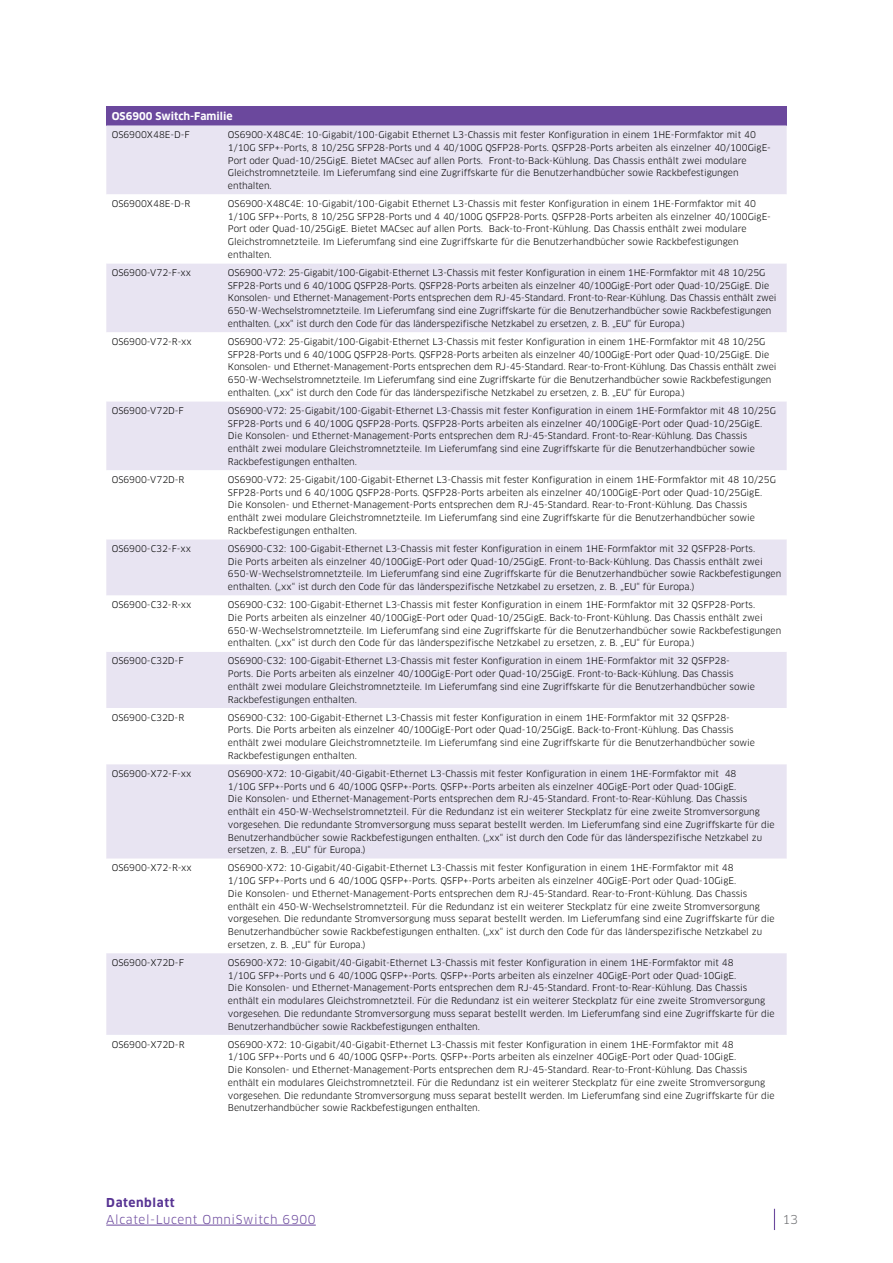
<style>
.page{position:relative;width:893px;height:1263px;background:#fff}
.page>*{position:absolute;margin:0;border:0;box-sizing:border-box;transform-origin:0 0}
.t1{font:12px "Clan OT";letter-spacing:.05em;color:#6b489d}
.t2{font:700 12px "Clan OT";letter-spacing:.05em;color:#573393}
.t3{font:12px "Clan OT";color:#6d6e71}
.t4{font:700 10.5px "Clan OT";color:#fff}
.t5{font:9px/12.8px "Clan OT";color:#000}
</style>
<div class="page">
<svg style="left:774px;top:1209px;width:1px;height:21px"></svg>
<hr style="left:106px;top:1225px;width:210px;height:1px;background:#6b489d">
<div style="left:106px;top:106px;width:681px;height:19px;background:#6b489d"></div>
<div style="left:106px;top:125px;width:681px;height:69px;background:#e8e4f2"></div>
<svg style="left:106px;top:264px;width:681px;height:771px;fill:#e8e4f2"></svg>
<p class="t4" style="left:112px;top:110px;width:122px">OS6900 Switch-Familie</p>
<p class="t5" style="left:112px;top:128px;width:80px">OS6900X48E-D-F</p>
<p class="t5" style="left:228px;top:128px;width:544px">OS6900-X48C4E: 10-Gigabit/100-Gigabit Ethernet L3-Chassis mit fester Konfiguration in einem 1HE-Formfaktor mit 40<br>1/10G SFP+-Ports, 8 10/25G SFP28-Ports und 4 40/100G QSFP28-Ports. QSFP28-Ports arbeiten als einzelner 40/100GigE-Port oder Quad-10/25GigE. Bietet MACsec auf allen Ports. Front-to-Back-Kühlung. Das Chassis enthält zwei modulare Gleichstromnetzteile. Im Lieferumfang sind eine Zugriffskarte für die Benutzerhandbücher sowie Rackbefestigungen enthalten.</p>
<p class="t5" style="left:112px;top:197px;width:80px">OS6900X48E-D-R</p>
<p class="t5" style="left:228px;top:197px;width:544px">OS6900-X48C4E: 10-Gigabit/100-Gigabit Ethernet L3-Chassis mit fester Konfiguration in einem 1HE-Formfaktor mit 40<br>1/10G SFP+-Ports, 8 10/25G SFP28-Ports und 4 40/100G QSFP28-Ports. QSFP28-Ports arbeiten als einzelner 40/100GigE-Port oder Quad-10/25GigE. Bietet MACsec auf allen Ports. Back-to-Front-Kühlung. Das Chassis enthält zwei modulare Gleichstromnetzteile. Im Lieferumfang sind eine Zugriffskarte für die Benutzerhandbücher sowie Rackbefestigungen enthalten.</p>
<p class="t5" style="left:112px;top:266px;width:81px">OS6900-V72-F-xx</p>
<p class="t5" style="left:228px;top:266px;width:550px">OS6900-V72: 25-Gigabit/100-Gigabit-Ethernet L3-Chassis mit fester Konfiguration in einem 1HE-Formfaktor mit 48 10/25G SFP28-Ports und 6 40/100G QSFP28-Ports. QSFP28-Ports arbeiten als einzelner 40/100GigE-Port oder Quad-10/25GigE. Die Konsolen- und Ethernet-Management-Ports entsprechen dem RJ-45-Standard. Front-to-Rear-Kühlung. Das Chassis enthält zwei 650-W-Wechselstromnetzteile. Im Lieferumfang sind eine Zugriffskarte für die Benutzerhandbücher sowie Rackbefestigungen enthalten. („xx“ ist durch den Code für das länderspezifische Netzkabel zu ersetzen, z. B. „EU“ für Europa.)</p>
<p class="t5" style="left:112px;top:335px;width:82px">OS6900-V72-R-xx</p>
<p class="t5" style="left:228px;top:335px;width:550px">OS6900-V72: 25-Gigabit/100-Gigabit-Ethernet L3-Chassis mit fester Konfiguration in einem 1HE-Formfaktor mit 48 10/25G SFP28-Ports und 6 40/100G QSFP28-Ports. QSFP28-Ports arbeiten als einzelner 40/100GigE-Port oder Quad-10/25GigE. Die Konsolen- und Ethernet-Management-Ports entsprechen dem RJ-45-Standard. Rear-to-Front-Kühlung. Das Chassis enthält zwei 650-W-Wechselstromnetzteile. Im Lieferumfang sind eine Zugriffskarte für die Benutzerhandbücher sowie Rackbefestigungen enthalten. („xx“ ist durch den Code für das länderspezifische Netzkabel zu ersetzen, z. B. „EU“ für Europa.)</p>
<p class="t5" style="left:112px;top:404px;width:74px">OS6900-V72D-F</p>
<p class="t5" style="left:228px;top:404px;width:549px">OS6900-V72: 25-Gigabit/100-Gigabit-Ethernet L3-Chassis mit fester Konfiguration in einem 1HE-Formfaktor mit 48 10/25G SFP28-Ports und 6 40/100G QSFP28-Ports. QSFP28-Ports arbeiten als einzelner 40/100GigE-Port oder Quad-10/25GigE.<br>Die Konsolen- und Ethernet-Management-Ports entsprechen dem RJ-45-Standard. Front-to-Rear-Kühlung. Das Chassis enthält zwei modulare Gleichstromnetzteile. Im Lieferumfang sind eine Zugriffskarte für die Benutzerhandbücher sowie Rackbefestigungen enthalten.</p>
<p class="t5" style="left:112px;top:473px;width:74px">OS6900-V72D-R</p>
<p class="t5" style="left:228px;top:473px;width:549px">OS6900-V72: 25-Gigabit/100-Gigabit-Ethernet L3-Chassis mit fester Konfiguration in einem 1HE-Formfaktor mit 48 10/25G SFP28-Ports und 6 40/100G QSFP28-Ports. QSFP28-Ports arbeiten als einzelner 40/100GigE-Port oder Quad-10/25GigE.<br>Die Konsolen- und Ethernet-Management-Ports entsprechen dem RJ-45-Standard. Rear-to-Front-Kühlung. Das Chassis enthält zwei modulare Gleichstromnetzteile. Im Lieferumfang sind eine Zugriffskarte für die Benutzerhandbücher sowie Rackbefestigungen enthalten.</p>
<p class="t5" style="left:112px;top:542px;width:81px">OS6900-C32-F-xx</p>
<p class="t5" style="left:228px;top:542px;width:555px">OS6900-C32: 100-Gigabit-Ethernet L3-Chassis mit fester Konfiguration in einem 1HE-Formfaktor mit 32 QSFP28-Ports.<br>Die Ports arbeiten als einzelner 40/100GigE-Port oder Quad-10/25GigE. Front-to-Back-Kühlung. Das Chassis enthält zwei 650-W-Wechselstromnetzteile. Im Lieferumfang sind eine Zugriffskarte für die Benutzerhandbücher sowie Rackbefestigungen enthalten. („xx“ ist durch den Code für das länderspezifische Netzkabel zu ersetzen, z. B. „EU“ für Europa.)</p>
<p class="t5" style="left:112px;top:598px;width:81px">OS6900-C32-R-xx</p>
<p class="t5" style="left:228px;top:598px;width:555px">OS6900-C32: 100-Gigabit-Ethernet L3-Chassis mit fester Konfiguration in einem 1HE-Formfaktor mit 32 QSFP28-Ports.<br>Die Ports arbeiten als einzelner 40/100GigE-Port oder Quad-10/25GigE. Back-to-Front-Kühlung. Das Chassis enthält zwei 650-W-Wechselstromnetzteile. Im Lieferumfang sind eine Zugriffskarte für die Benutzerhandbücher sowie Rackbefestigungen enthalten. („xx“ ist durch den Code für das länderspezifische Netzkabel zu ersetzen, z. B. „EU“ für Europa.)</p>
<p class="t5" style="left:112px;top:655px;width:73px">OS6900-C32D-F</p>
<p class="t5" style="left:228px;top:655px;width:529px">OS6900-C32: 100-Gigabit-Ethernet L3-Chassis mit fester Konfiguration in einem 1HE-Formfaktor mit 32 QSFP28- Ports. Die Ports arbeiten als einzelner 40/100GigE-Port oder Quad-10/25GigE. Front-to-Back-Kühlung. Das Chassis enthält zwei modulare Gleichstromnetzteile. Im Lieferumfang sind eine Zugriffskarte für die Benutzerhandbücher sowie Rackbefestigungen enthalten.</p>
<p class="t5" style="left:112px;top:711px;width:74px">OS6900-C32D-R</p>
<p class="t5" style="left:228px;top:711px;width:529px">OS6900-C32: 100-Gigabit-Ethernet L3-Chassis mit fester Konfiguration in einem 1HE-Formfaktor mit 32 QSFP28- Ports. Die Ports arbeiten als einzelner 40/100GigE-Port oder Quad-10/25GigE. Back-to-Front-Kühlung. Das Chassis enthält zwei modulare Gleichstromnetzteile. Im Lieferumfang sind eine Zugriffskarte für die Benutzerhandbücher sowie Rackbefestigungen enthalten.</p>
<p class="t5" style="left:112px;top:767px;width:81px">OS6900-X72-F-xx</p>
<p class="t5" style="left:228px;top:767px;width:548px">OS6900-X72: 10-Gigabit/40-Gigabit-Ethernet L3-Chassis mit fester Konfiguration in einem 1HE-Formfaktor mit 48<br>1/10G SFP+-Ports und 6 40/100G QSFP+-Ports. QSFP+-Ports arbeiten als einzelner 40GigE-Port oder Quad-10GigE.<br>Die Konsolen- und Ethernet-Management-Ports entsprechen dem RJ-45-Standard. Front-to-Rear-Kühlung. Das Chassis enthält ein 450-W-Wechselstromnetzteil. Für die Redundanz ist ein weiterer Steckplatz für eine zweite Stromversorgung vorgesehen. Die redundante Stromversorgung muss separat bestellt werden. Im Lieferumfang sind eine Zugriffskarte für die Benutzerhandbücher sowie Rackbefestigungen enthalten. („xx“ ist durch den Code für das länderspezifische Netzkabel zu ersetzen, z. B. „EU“ für Europa.)</p>
<p class="t5" style="left:112px;top:862px;width:82px">OS6900-X72-R-xx</p>
<p class="t5" style="left:228px;top:862px;width:548px">OS6900-X72: 10-Gigabit/40-Gigabit-Ethernet L3-Chassis mit fester Konfiguration in einem 1HE-Formfaktor mit 48<br>1/10G SFP+-Ports und 6 40/100G QSFP+-Ports. QSFP+-Ports arbeiten als einzelner 40GigE-Port oder Quad-10GigE.<br>Die Konsolen- und Ethernet-Management-Ports entsprechen dem RJ-45-Standard. Rear-to-Front-Kühlung. Das Chassis enthält ein 450-W-Wechselstromnetzteil. Für die Redundanz ist ein weiterer Steckplatz für eine zweite Stromversorgung vorgesehen. Die redundante Stromversorgung muss separat bestellt werden. Im Lieferumfang sind eine Zugriffskarte für die Benutzerhandbücher sowie Rackbefestigungen enthalten. („xx“ ist durch den Code für das länderspezifische Netzkabel zu ersetzen, z. B. „EU“ für Europa.)</p>
<p class="t5" style="left:112px;top:956px;width:74px">OS6900-X72D-F</p>
<p class="t5" style="left:228px;top:956px;width:548px">OS6900-X72: 10-Gigabit/40-Gigabit-Ethernet L3-Chassis mit fester Konfiguration in einem 1HE-Formfaktor mit 48<br>1/10G SFP+-Ports und 6 40/100G QSFP+-Ports. QSFP+-Ports arbeiten als einzelner 40GigE-Port oder Quad-10GigE.<br>Die Konsolen- und Ethernet-Management-Ports entsprechen dem RJ-45-Standard. Front-to-Rear-Kühlung. Das Chassis enthält ein modulares Gleichstromnetzteil. Für die Redundanz ist ein weiterer Steckplatz für eine zweite Stromversorgung vorgesehen. Die redundante Stromversorgung muss separat bestellt werden. Im Lieferumfang sind eine Zugriffskarte für die Benutzerhandbücher sowie Rackbefestigungen enthalten.</p>
<p class="t5" style="left:112px;top:1038px;width:74px">OS6900-X72D-R</p>
<p class="t5" style="left:228px;top:1038px;width:548px">OS6900-X72: 10-Gigabit/40-Gigabit-Ethernet L3-Chassis mit fester Konfiguration in einem 1HE-Formfaktor mit 48<br>1/10G SFP+-Ports und 6 40/100G QSFP+-Ports. QSFP+-Ports arbeiten als einzelner 40GigE-Port oder Quad-10GigE.<br>Die Konsolen- und Ethernet-Management-Ports entsprechen dem RJ-45-Standard. Rear-to-Front-Kühlung. Das Chassis enthält ein modulares Gleichstromnetzteil. Für die Redundanz ist ein weiterer Steckplatz für eine zweite Stromversorgung vorgesehen. Die redundante Stromversorgung muss separat bestellt werden. Im Lieferumfang sind eine Zugriffskarte für die Benutzerhandbücher sowie Rackbefestigungen enthalten.</p>
<h1 class="t2" style="left:106px;top:1196px;width:70px">Datenblatt</h1>
<h1 class="t1" style="left:106px;top:1212px;width:211px">Alcatel-Lucent OmniSwitch 6900</h1>
<h1 class="t3" style="left:782px;top:1212px;width:17px">13</h1>
</div>
